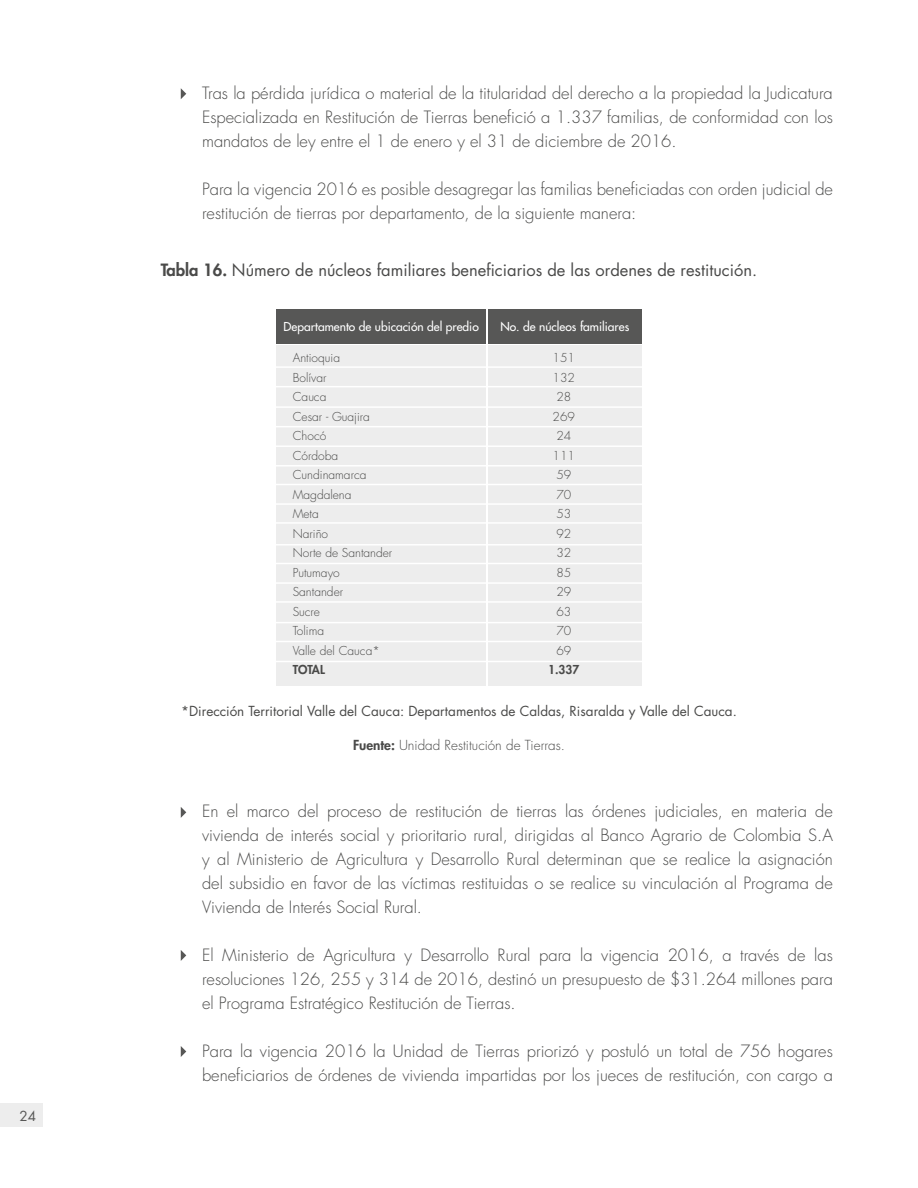
<style>
.page{position:relative;width:918px;height:1188px;background:#fff}
.page>*{position:absolute;margin:0;border:0;box-sizing:border-box;transform-origin:0 0}
.t1{font:300 16.5px/24px "Futura Std";color:#4a4a49;text-align:justify}
.t2{font:16.5px "Futura Std";color:#4a4a49}
.t3{font:13.5px "Futura Std";color:#4a4a49}
.t4{font:300 13.5px "Futura Std";color:#4a4a49}
.t5{font:13.5px "Futura Std";color:#575756}
.t6{font:300 12px/19.5px "Futura Std";color:#4a4a49}
.t7{font:500 12px "Futura Std";color:#fff}
.t8{font:800 12px "Futura Std";color:#4a4a49}
.s1{font-weight:800}
</style>
<div class="page">
<div style="left:0;top:1103px;width:43px;height:24px;background:#ededed"></div>
<svg style="left:181px;top:88px;width:5px;height:11px"></svg>
<svg style="left:181px;top:807px;width:5px;height:11px"></svg>
<svg style="left:181px;top:950px;width:5px;height:11px"></svg>
<svg style="left:181px;top:1046px;width:5px;height:11px"></svg>
<div style="left:277px;top:309px;width:209px;height:34px;background:#575756"></div>
<div style="left:488px;top:309px;width:154px;height:34px;background:#575756"></div>
<div style="left:277px;top:345px;width:209px;height:341px;background:#ededed"></div>
<div style="left:488px;top:345px;width:154px;height:341px;background:#ededed"></div>
<hr style="left:271px;top:366px;width:375px;height:2px;background:#fff">
<hr style="left:271px;top:406px;width:375px;height:2px;background:#fff">
<hr style="left:271px;top:445px;width:375px;height:2px;background:#fff">
<hr style="left:271px;top:484px;width:375px;height:1px;background:#fff">
<hr style="left:271px;top:563px;width:375px;height:1px;background:#fff">
<hr style="left:271px;top:386px;width:375px;height:1px;background:#fff">
<hr style="left:271px;top:426px;width:375px;height:1px;background:#fff">
<hr style="left:271px;top:465px;width:375px;height:2px;background:#fff">
<hr style="left:271px;top:544px;width:375px;height:2px;background:#fff">
<hr style="left:271px;top:503px;width:375px;height:2px;background:#fff">
<hr style="left:271px;top:582px;width:375px;height:2px;background:#fff">
<hr style="left:271px;top:622px;width:375px;height:1px;background:#fff">
<hr style="left:271px;top:522px;width:376px;height:2px;background:#fff">
<hr style="left:271px;top:601px;width:376px;height:2px;background:#fff">
<hr style="left:271px;top:641px;width:376px;height:1px;background:#fff">
<hr style="left:271px;top:661px;width:376px;height:1px;background:#fff">
<p class="t5" style="left:20px;top:1107px;width:18px">24</p>
<p class="t1" style="left:202px;top:81px;width:632px">Tras la pérdida jurídica o material de la titularidad del derecho a la propiedad la Judicatura Especializada en Restitución de Tierras benefició a 1.337 familias, de conformidad con los mandatos de ley entre el 1 de enero y el 31 de diciembre de 2016.</p>
<p class="t1" style="left:202px;top:177px;width:632px">Para la vigencia 2016 es posible desagregar las familias beneficiadas con orden judicial de restitución de tierras por departamento, de la siguiente manera:</p>
<p class="t2" style="left:161px;top:260px;width:598px"><span class="s1">Tabla 16.</span> Número de núcleos familiares beneficiarios de las ordenes de restitución.</p>
<p class="t7" style="left:284px;top:319px;width:197px">Departamento de ubicación del predio</p>
<p class="t7" style="left:500px;top:319px;width:130px">No. de núcleos familiares</p>
<p class="t6" style="left:293px;top:349px;width:101px">Antioquia<br>Bolívar<br>Cauca<br>Cesar - Guajira<br>Chocó<br>Córdoba<br>Cundinamarca<br>Magdalena<br>Meta<br>Nariño<br>Norte de Santander<br>Putumayo<br>Santander<br>Sucre<br>Tolima<br>Valle del Cauca*</p>
<p class="t8" style="left:293px;top:662px;width:34px">TOTAL</p>
<p class="t6" style="left:553px;top:349px;width:24px;text-align:center">151<br>132<br>28<br>269<br>24<br>111<br>59<br>70<br>53<br>92<br>32<br>85<br>29<br>63<br>70<br>69</p>
<p class="t8" style="left:548px;top:662px;width:33px">1.337</p>
<p class="t3" style="left:181px;top:702px;width:557px">*Dirección Territorial Valle del Cauca: Departamentos de Caldas, Risaralda y Valle del Cauca.</p>
<p class="t4" style="left:353px;top:737px;width:213px"><span class="s1">Fuente:</span> Unidad Restitución de Tierras.</p>
<p class="t1" style="left:202px;top:800px;width:632px">En el marco del proceso de restitución de tierras las órdenes judiciales, en materia de vivienda de interés social y prioritario rural, dirigidas al Banco Agrario de Colombia S.A y al Ministerio de Agricultura y Desarrollo Rural determinan que se realice la asignación del subsidio en favor de las víctimas restituidas o se realice su vinculación al Programa de Vivienda de Interés Social Rural.</p>
<p class="t1" style="left:202px;top:944px;width:632px">El Ministerio de Agricultura y Desarrollo Rural para la vigencia 2016, a través de las resoluciones 126, 255 y 314 de 2016, destinó un presupuesto de $31.264 millones para el Programa Estratégico Restitución de Tierras.</p>
<p class="t1" style="left:202px;top:1040px;width:632px">Para la vigencia 2016 la Unidad de Tierras priorizó y postuló un total de 756 hogares beneficiarios de órdenes de vivienda impartidas por los jueces de restitución, con cargo a</p>
</div>
